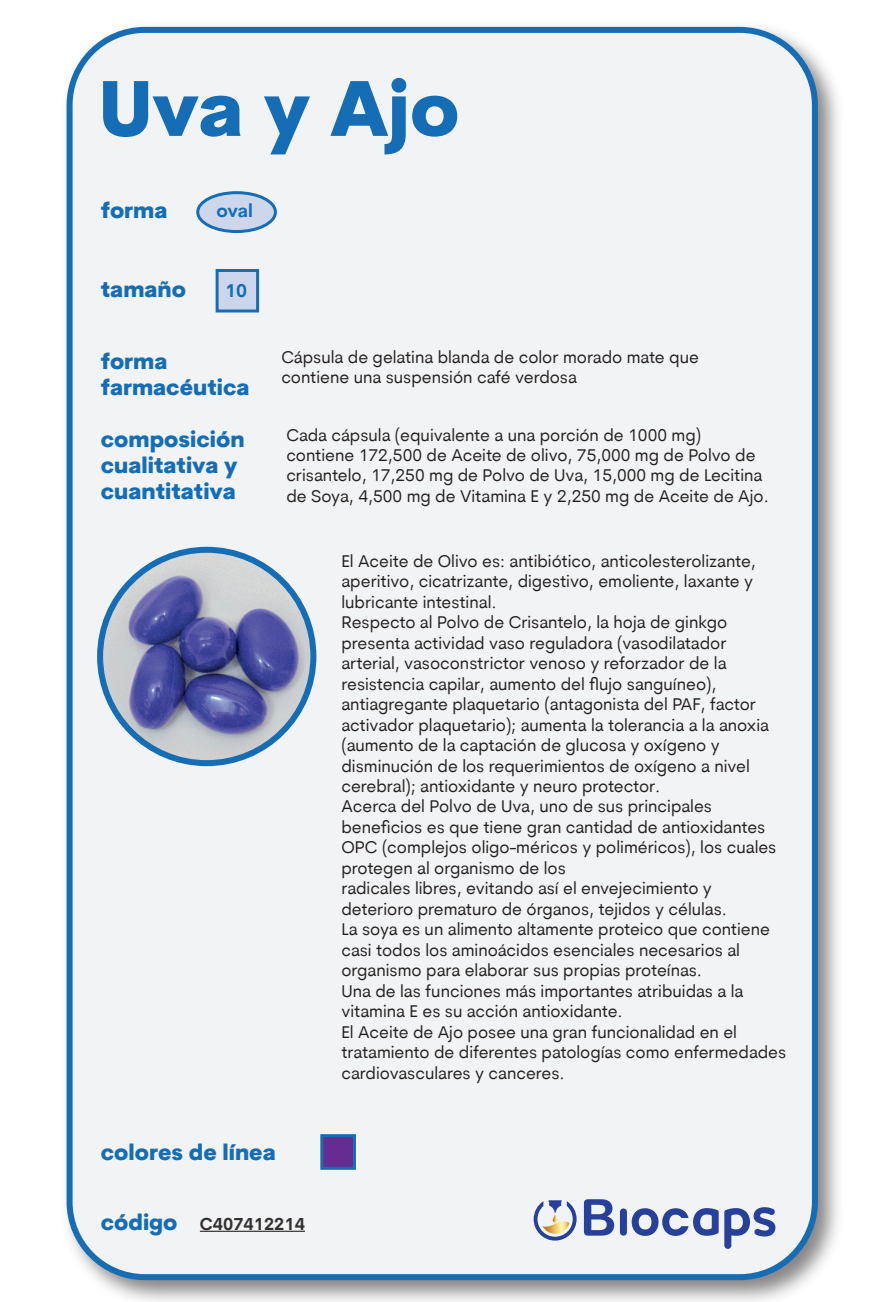
<style>
.page{position:relative;width:893px;height:1302px;background:#fff}
.page>*{position:absolute;margin:0;border:0;box-sizing:border-box;transform-origin:0 0}
.t1{font:800 76.35px "Cerebri Sans Pro";color:#156db5}
.t2{font:800 21.9px/26.2px "Cerebri Sans Pro";color:#156db5}
.t3{font:700 18.3px "Cerebri Sans Pro";letter-spacing:-.005em;color:#156db5}
.t4{font:17.1px/20.4px "Cerebri Sans Pro";color:#231f20}
.t5{font:700 17.1px "Cerebri Sans Pro";color:#231f20}
.s1{font-weight:800;font-size:21.9px;color:#156db5}
</style>
<div class="page">
<img style="left:66px;top:26px;width:773px;height:1275px">
<div style="left:70px;top:30px;width:745px;height:1247px;background:#f2f3f4;border-radius:75px"></div>
<div style="left:67px;top:27px;width:751px;height:1253px;border:6px solid #156db5;border-radius:75px"></div>
<svg style="left:584px;top:1199px;width:30px;height:36px"></svg>
<svg style="left:620px;top:1207px;width:155px;height:42px"></svg>
<svg style="left:534px;top:1200px;width:43px;height:40px"></svg>
<div style="left:216px;top:269px;width:43px;height:43px;background:#cdd5eb;border:3px solid #156db5"></div>
<hr style="left:200px;top:1230px;width:105px;height:1px;background:#231f20">
<div style="left:320px;top:1134px;width:36px;height:35px;background:#652d91;border:3px solid #156db5"></div>
<div style="left:198px;top:193px;width:77px;height:38px;background:#cdd6eb;border-radius:50%"></div>
<div style="left:196px;top:191px;width:81px;height:42px;border:3px solid #156db5;border-radius:50%"></div>
<img style="left:101px;top:550px;width:213px;height:214px;border-radius:107px">
<div style="left:97px;top:547px;width:219px;height:219px;border:6px solid #156db5;border-radius:50%"></div>
<h1 class="t1" style="left:99px;top:51px;width:362px">Uva y Ajo</h1>
<p class="t2" style="left:101px;top:196px;width:68px">forma</p>
<p class="t2" style="left:101px;top:275px;width:87px">tamaño</p>
<p class="t3" style="left:217px;top:198px;width:38px">oval</p>
<p class="t3" style="left:225px;top:277px;width:23px">10</p>
<p class="t2" style="left:101px;top:346px;width:150px">forma farmacéutica</p>
<p class="t2" style="left:101px;top:424px;width:145px">composición cualitativa y cuantitativa</p>
<p class="t4" style="left:281px;top:346px;width:419px">Cápsula de gelatina blanda de color morado mate que contiene una suspensión café verdosa</p>
<p class="t4" style="left:286px;top:424px;width:484px">Cada cápsula (equivalente a una porción de 1000 mg) contiene 172,500 de Aceite de olivo, 75,000 mg de Polvo de crisantelo, 17,250 mg de Polvo de Uva, 15,000 mg de Lecitina de Soya, 4,500 mg de Vitamina E y 2,250 mg de Aceite de Ajo.</p>
<p class="t4" style="left:341px;top:550px;width:446px">El Aceite de Olivo es: antibiótico, anticolesterolizante, aperitivo, cicatrizante, digestivo, emoliente, laxante y lubricante intestinal.<br>Respecto al Polvo de Crisantelo, la hoja de ginkgo presenta actividad vaso reguladora (vasodilatador arterial, vasoconstrictor venoso y reforzador de la resistencia capilar, aumento del flujo sanguíneo), antiagregante plaquetario (antagonista del PAF, factor activador plaquetario); aumenta la tolerancia a la anoxia (aumento de la captación de glucosa y oxígeno y disminución de los requerimientos de oxígeno a nivel cerebral); antioxidante y neuro protector.<br>Acerca del Polvo de Uva, uno de sus principales beneficios es que tiene gran cantidad de antioxidantes OPC (complejos oligo-méricos y poliméricos), los cuales protegen al organismo de los<br>radicales libres, evitando así el envejecimiento y deterioro prematuro de órganos, tejidos y células.<br>La soya es un alimento altamente proteico que contiene casi todos los aminoácidos esenciales necesarios al organismo para elaborar sus propias proteínas.<br>Una de las funciones más importantes atribuidas a la vitamina E es su acción antioxidante.<br>El Aceite de Ajo posee una gran funcionalidad en el tratamiento de diferentes patologías como enfermedades cardiovasculares y canceres.</p>
<p class="t2" style="left:101px;top:1137px;width:176px">colores de línea</p>
<p class="t5" style="left:101px;top:1211px;width:206px"><span class="s1">código</span> C407412214</p>
</div>
